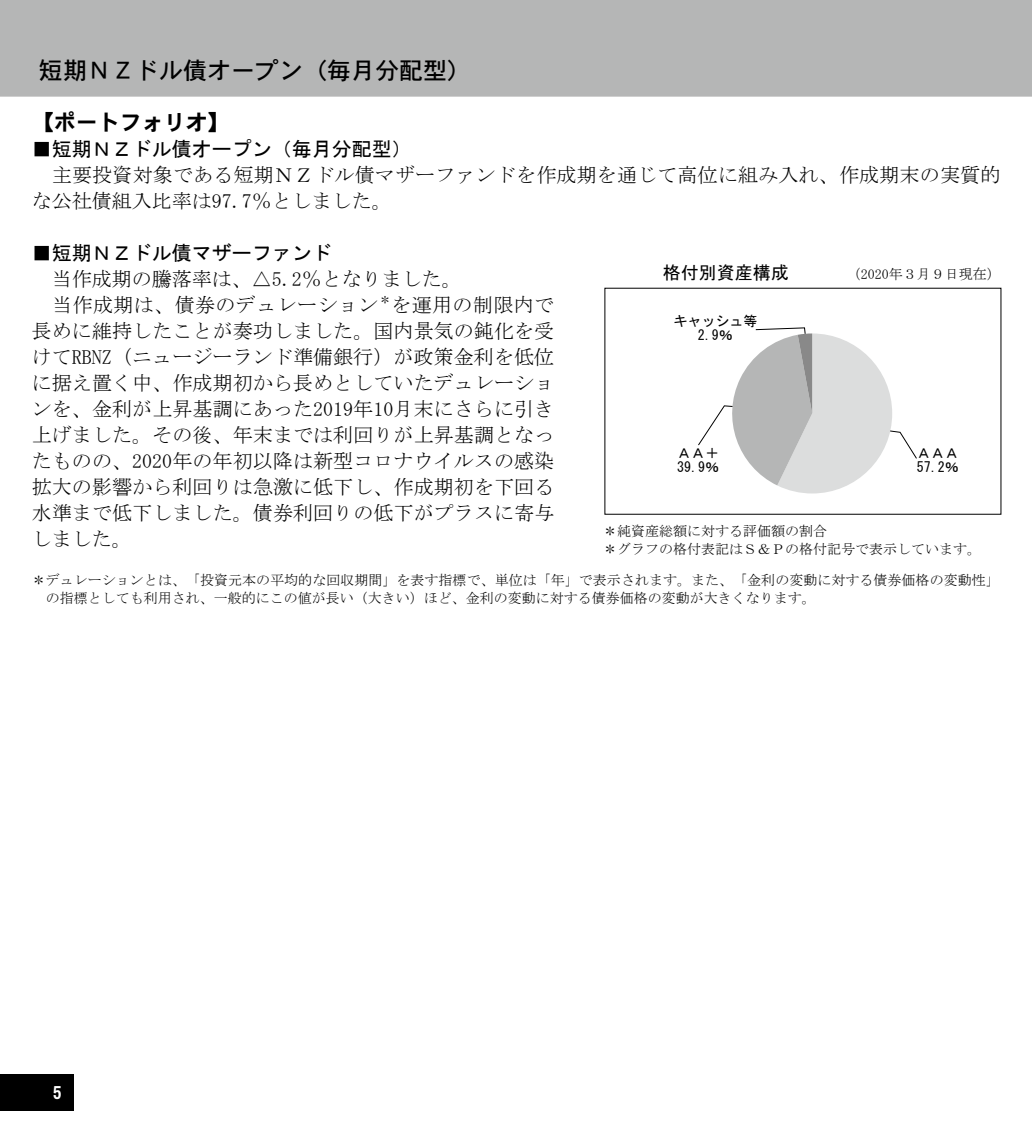
<style>
.page{position:relative;width:1032px;height:1134px;background:#fff}
.page>*{position:absolute;margin:0;border:0;box-sizing:border-box;transform-origin:0 0}
.t1{font:24px "DFHS Gothic W5 WIN RKSJ H";color:#000}
.t2{font:22px "DFHS Gothic W7 WIN RKSJ H";color:#000}
.t3{font:20px/26px "MS Mincho";letter-spacing:.005em;color:#000}
.t4{font:20px "MS Gothic";color:#000}
.t5{font:18px "MS Gothic";color:#000}
.t6{font:18px "DFHS Gothic W7 WIN RKSJ H";color:#fff}
.t7{font:14px/18px "MS Mincho";color:#000}
.t8{font:14px/14px "MS Gothic";color:#000}
</style>
<div class="page">
<div style="left:0;top:1074px;width:74px;height:37px;background:#000"></div>
<div style="left:0;top:0;width:1032px;height:97px;background:#b5b6b6"></div>
<svg style="left:698px;top:327px;width:219px;height:166px"></svg>
<p class="t1" style="left:39px;top:58px;width:434px">短期ＮＺドル債オープン（毎月分配型）</p>
<p class="t2" style="left:32px;top:111px;width:200px">【ポートフォリオ】</p>
<p class="t4" style="left:32px;top:139px;width:382px">■短期ＮＺドル債オープン（毎月分配型）</p>
<p class="t3" style="left:32px;top:162px;width:970px">　主要投資対象である短期ＮＺドル債マザーファンドを作成期を通じて高位に組み入れ、作成期末の実質的な公社債組入比率は97.7％としました。</p>
<p class="t4" style="left:32px;top:243px;width:302px">■短期ＮＺドル債マザーファンド</p>
<p class="t3" style="left:32px;top:266px;width:524px">　当作成期の騰落率は、△5.2％となりました。<br>　当作成期は、債券のデュレーション<sup>＊</sup>を運用の制限内で長めに維持したことが奏功しました。国内景気の鈍化を受けてRBNZ（ニュージーランド準備銀行）が政策金利を低位に据え置く中、作成期初から長めとしていたデュレーションを、金利が上昇基調にあった2019年10月末にさらに引き上げました。その後、年末までは利回りが上昇基調となったものの、2020年の年初以降は新型コロナウイルスの感染拡大の影響から利回りは急激に低下し、作成期初を下回る水準まで低下しました。債券利回りの低下がプラスに寄与しました。</p>
<p class="t7" style="left:46px;top:571px;width:955px;text-indent:-14px">＊デュレーションとは、「投資元本の平均的な回収期間」を表す指標で、単位は「年」で表示されます。また、「金利の変動に対する債券価格の変動性」の指標としても利用され、一般的にこの値が長い（大きい）ほど、金利の変動に対する債券価格の変動が大きくなります。</p>
<p class="t5" style="left:663px;top:263px;width:127px">格付別資産構成</p>
<p class="t7" style="left:847px;top:265px;width:155px">（2020年３月９日現在）</p>
<p class="t8" style="left:673px;top:314px;width:85px;text-align:center">キャッシュ等<br>2.9％</p>
<p class="t8" style="left:677px;top:446px;width:43px">ＡＡ＋<br>39.9％</p>
<p class="t8" style="left:917px;top:446px;width:43px">ＡＡＡ<br>57.2％</p>
<p class="t7" style="left:603px;top:522px;width:380px">＊純資産総額に対する評価額の割合<br>＊グラフの格付表記はＳ＆Ｐの格付記号で表示しています。</p>
<p class="t6" style="left:53px;top:1084px;width:10px">5</p>
</div>
